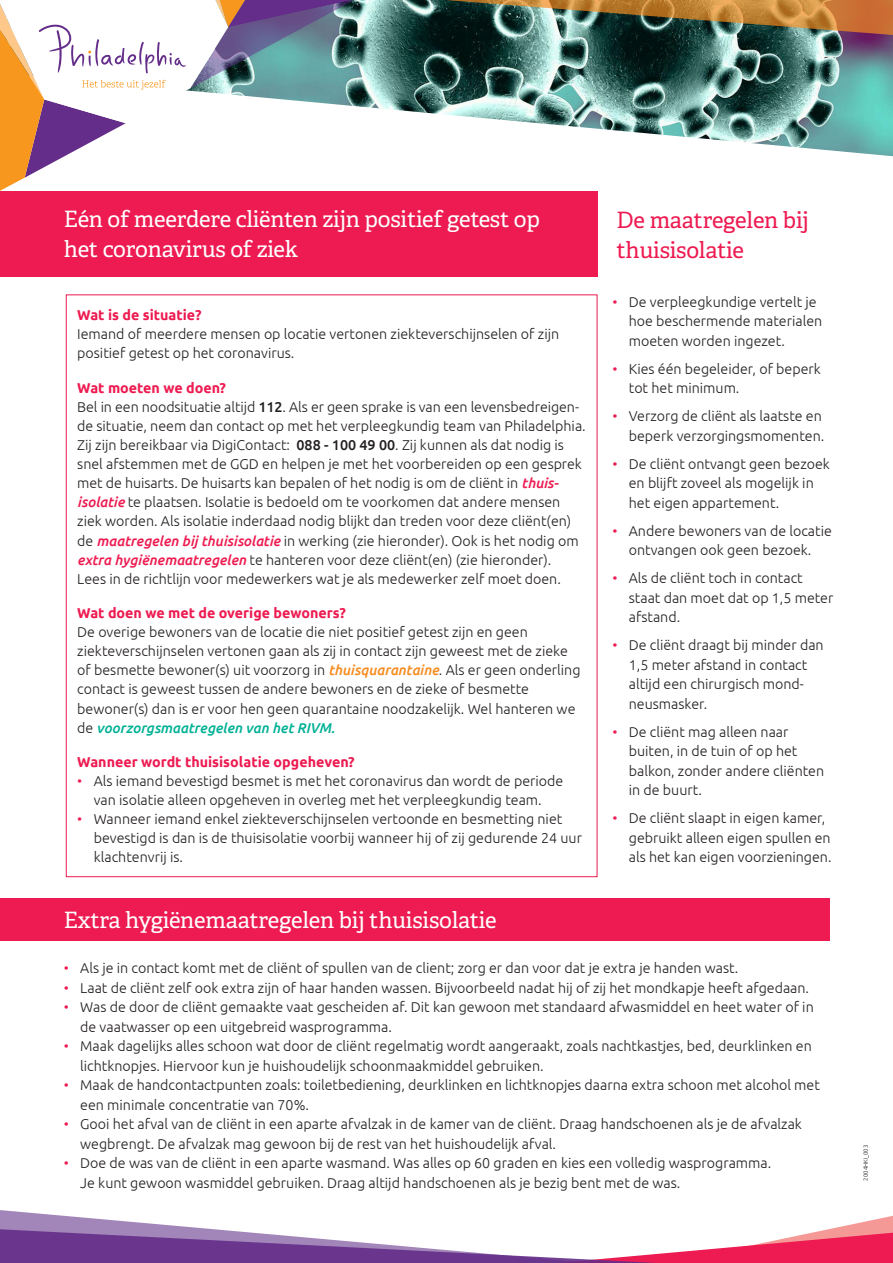
<style>
.page{position:relative;width:893px;height:1263px;background:#fff}
.page>*{position:absolute;margin:0;border:0;box-sizing:border-box;transform-origin:0 0}
.kop_oranje_groot{font:22.5px/30px "Adelle";letter-spacing:-.01em;color:#fff}
.kop_oranje_groot-2{font:22.5px/30px "Adelle";letter-spacing:-.01em;color:#ed1b51}
.t1{font:300 14.25px/19.5px "Ubuntu";color:#231f20}
.t2{font:700 14.25px "Ubuntu";color:#ed1b51}
.t3{font:300 6px "Ubuntu";color:#231f20}
.s1{font-weight:500}
.s2{font-weight:500;font-style:italic;color:#ed1b51}
.s3{font-weight:500;font-style:italic;color:#f68c1f}
.s4{font-weight:500;font-style:italic;color:#00b195}
.s5{color:#ed1b51}
</style>
<div class="page">
<div style="left:0;top:191px;width:597px;height:85px;background:#ed1b51"></div>
<div style="left:0;top:898px;width:829px;height:43px;background:#ed1b51"></div>
<svg style="left:0;top:0;width:893px;height:191px"></svg>
<svg style="left:0;top:1210px;width:893px;height:53px"></svg>
<p class="kop_oranje_groot" style="left:64px;top:205px;width:478px">Eén of meerdere cliënten zijn positief getest op het coronavirus of ziek</p>
<p class="kop_oranje_groot-2" style="left:617px;top:205px;width:194px">De maatregelen bij thuisisolatie</p>
<p class="t2" style="left:77px;top:306px;width:126px">Wat is de situatie?</p>
<p class="t1" style="left:77px;top:324px;width:483px">Iemand of meerdere mensen op locatie vertonen ziekteverschijnselen of zijn positief getest op het coronavirus.</p>
<p class="t2" style="left:77px;top:379px;width:150px">Wat moeten we doen?</p>
<p class="t1" style="left:77px;top:397px;width:510px;line-height:19px">Bel in een noodsituatie altijd <span class="s1">112</span>. Als er geen sprake is van een levensbedreigen&shy;de situatie, neem dan contact op met het verpleegkundig team van Philadelphia.<br>Zij zijn bereikbaar via DigiContact: <span class="s1">088 - 100 49 00</span>. Zij kunnen als dat nodig is snel afstemmen met de GGD en helpen je met het voorbereiden op een gesprek met de huisarts. De huisarts kan bepalen of het nodig is om de cliënt in <span class="s2">thuis&shy;isolatie</span> te plaatsen. Isolatie is bedoeld om te voorkomen dat andere mensen ziek worden. Als isolatie inderdaad nodig blijkt dan treden voor deze cliënt(en) de <span class="s2">maatregelen bij thuisisolatie</span> in werking (zie hieronder). Ook is het nodig om <span class="s2">extra hygiënemaatregelen</span> te hanteren voor deze cliënt(en) (zie hieronder).<br>Lees in de richtlijn voor medewerkers wat je als medewerker zelf moet doen.</p>
<p class="t2" style="left:77px;top:604px;width:270px">Wat doen we met de overige bewoners?</p>
<p class="t1" style="left:77px;top:622px;width:505px">De overige bewoners van de locatie die niet positief getest zijn en geen ziekteverschijnselen vertonen gaan als zij in contact zijn geweest met de zieke of besmette bewoner(s) uit voorzorg in <span class="s3">thuisquarantaine</span>. Als er geen onderling contact is geweest tussen de andere bewoners en de zieke of besmette bewoner(s) dan is er voor hen geen quarantaine noodzakelijk. Wel hanteren we de <span class="s4">voorzorgsmaatregelen van het RIVM.</span></p>
<p class="t2" style="left:77px;top:753px;width:279px">Wanneer wordt thuisisolatie opgeheven?</p>
<p class="t1" style="left:77px;top:771px;width:487px;text-align:center"><span class="s5">•</span> Als iemand bevestigd besmet is met het coronavirus dan wordt de periode van isolatie alleen opgeheven in overleg met het verpleegkundig team.</p>
<p class="t1" style="left:94px;top:809px;width:490px;text-indent:-16px"><span class="s5">•</span> Wanneer iemand enkel ziekteverschijnselen vertoonde en besmetting niet bevestigd is dan is de thuisisolatie voorbij wanneer hij of zij gedurende 24 uur klachtenvrij is.</p>
<p class="kop_oranje_groot" style="left:64px;top:906px;width:434px">Extra hygiënemaatregelen bij thuisisolatie</p>
<p class="t1" style="left:629px;top:291px;width:195px;text-indent:-16px"><span class="s5">•</span> De verpleegkundige vertelt je hoe beschermende materialen moeten worden ingezet.</p>
<p class="t1" style="left:629px;top:358px;width:194px;text-indent:-16px"><span class="s5">•</span> Kies één begeleider, of beperk tot het minimum.</p>
<p class="t1" style="left:612px;top:406px;width:213px;text-align:right"><span class="s5">•</span> Verzorg de cliënt als laatste en beperk verzorgingsmomenten.</p>
<p class="t1" style="left:629px;top:453px;width:203px;text-indent:-16px"><span class="s5">•</span> De cliënt ontvangt geen bezoek en blijft zoveel als mogelijk in het eigen appartement.</p>
<p class="t1" style="left:612px;top:520px;width:221px;text-align:center"><span class="s5">•</span> Andere bewoners van de locatie ontvangen ook geen bezoek.</p>
<p class="t1" style="left:629px;top:568px;width:206px;text-indent:-16px"><span class="s5">•</span> Als de cliënt toch in contact staat dan moet dat op 1,5 meter afstand.</p>
<p class="t1" style="left:629px;top:635px;width:196px;text-indent:-16px"><span class="s5">•</span> De cliënt draagt bij minder dan<br>1,5 meter afstand in contact altijd een chirurgisch mond&shy;neusmasker.</p>
<p class="t1" style="left:629px;top:721px;width:197px;text-indent:-16px"><span class="s5">•</span> De cliënt mag alleen naar buiten, in de tuin of op het balkon, zonder andere cliënten in de buurt.</p>
<p class="t1" style="left:629px;top:808px;width:204px;text-indent:-16px"><span class="s5">•</span> De cliënt slaapt in eigen kamer, gebruikt alleen eigen spullen en als het kan eigen voorzieningen.</p>
<p class="t1" style="left:64px;top:958px;width:676px"><span class="s5">•</span> Als je in contact komt met de cliënt of spullen van de client; zorg er dan voor dat je extra je handen wast.</p>
<p class="t1" style="left:64px;top:978px;width:747px"><span class="s5">•</span> Laat de cliënt zelf ook extra zijn of haar handen wassen. Bijvoorbeeld nadat hij of zij het mondkapje heeft afgedaan.</p>
<p class="t1" style="left:80px;top:997px;width:735px;text-indent:-16px"><span class="s5">•</span> Was de door de cliënt gemaakte vaat gescheiden af. Dit kan gewoon met standaard afwasmiddel en heet water of in de vaatwasser op een uitgebreid wasprogramma.</p>
<p class="t1" style="left:80px;top:1036px;width:733px;text-indent:-16px"><span class="s5">•</span> Maak dagelijks alles schoon wat door de cliënt regelmatig wordt aangeraakt, zoals nachtkastjes, bed, deurklinken en lichtknopjes. Hiervoor kun je huishoudelijk schoonmaakmiddel gebruiken.</p>
<p class="t1" style="left:80px;top:1075px;width:741px;text-indent:-16px"><span class="s5">•</span> Maak de handcontactpunten zoals: toiletbediening, deurklinken en lichtknopjes daarna extra schoon met alcohol met een minimale concentratie van 70%.</p>
<p class="t1" style="left:80px;top:1114px;width:723px;text-indent:-16px"><span class="s5">•</span> Gooi het afval van de cliënt in een aparte afvalzak in de kamer van de cliënt. Draag handschoenen als je de afvalzak wegbrengt. De afvalzak mag gewoon bij de rest van het huishoudelijk afval.</p>
<p class="t1" style="left:80px;top:1153px;width:692px;text-indent:-16px"><span class="s5">•</span> Doe de was van de cliënt in een aparte wasmand. Was alles op 60 graden en kies een volledig wasprogramma.<br>Je kunt gewoon wasmiddel gebruiken. Draag altijd handschoenen als je bezig bent met de was.</p>
<p class="t3" style="left:862px;top:1180px;width:37px;rotate:-90deg">2004HKI_003</p>
</div>
